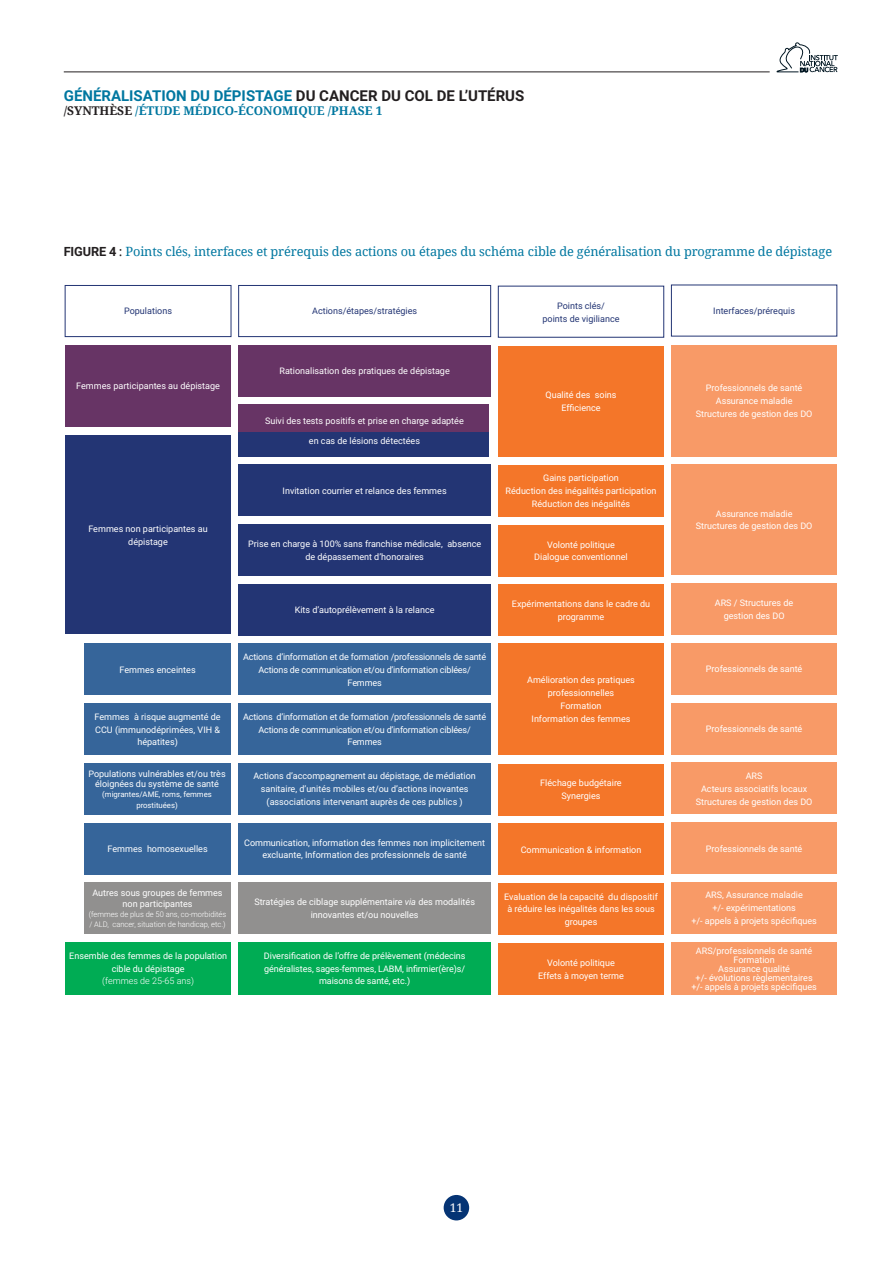
<style>
.page{position:relative;width:893px;height:1263px;background:#fff}
.page>*{position:absolute;margin:0;border:0;box-sizing:border-box;transform-origin:0 0}
.t1{font:700 15px "Roboto";color:#0077a0}
.t2{font:12.75px "Droid Serif";letter-spacing:-.01em;color:#0077a0}
.t3{font:700 12px "Droid Serif";color:#0077a0}
.t4{font:12px "Droid Serif";color:#fff}
.t5{font:9px/12.9px "Roboto";color:#fff;text-align:center}
.t6{font:9px/12.9px "Roboto";letter-spacing:-.02em;color:#fff;text-align:center}
.t7{font:9px/12.9px "Roboto";color:#233574;text-align:center}
.t8{font:300 9px "Roboto";color:#fff}
.t9{font:300 7.8px/10.4px "Roboto";color:#fff}
.t10{font:7.8px/10.4px "Roboto";color:#fff;text-align:center}
.s1{color:#231f20}
.s2{font-family:"Roboto";font-weight:700;color:#231f20}
.s3{font-style:italic}
</style>
<div class="page">
<hr style="left:64px;top:71px;width:706px;height:1px;background:#231f20">
<svg style="left:777px;top:43px;width:61px;height:29px"></svg>
<div style="left:444px;top:1195px;width:25px;height:25px;background:#053474;border-radius:50%"></div>
<div style="left:238px;top:404px;width:251px;height:28px;background:#673465"></div>
<div style="left:238px;top:432px;width:251px;height:25px;background:#233574"></div>
<div style="left:65px;top:285px;width:166px;height:52px;border:1px solid #233574"></div>
<div style="left:84px;top:763px;width:146px;height:51px;background:#36659a"></div>
<div style="left:65px;top:435px;width:166px;height:199px;background:#233574"></div>
<div style="left:84px;top:644px;width:147px;height:51px;background:#36659a"></div>
<div style="left:84px;top:883px;width:147px;height:51px;background:#91908f"></div>
<div style="left:65px;top:345px;width:166px;height:82px;background:#673465"></div>
<div style="left:84px;top:823px;width:147px;height:51px;background:#36659a"></div>
<div style="left:84px;top:704px;width:147px;height:51px;background:#36659a"></div>
<div style="left:65px;top:942px;width:166px;height:52px;background:#00ac54"></div>
<div style="left:238px;top:285px;width:253px;height:52px;border:1px solid #233574"></div>
<div style="left:239px;top:524px;width:252px;height:51px;background:#233574"></div>
<div style="left:239px;top:763px;width:252px;height:51px;background:#36659a"></div>
<div style="left:239px;top:644px;width:252px;height:51px;background:#36659a"></div>
<div style="left:239px;top:883px;width:252px;height:51px;background:#91908f"></div>
<div style="left:239px;top:345px;width:252px;height:51px;background:#673465"></div>
<div style="left:239px;top:584px;width:252px;height:51px;background:#233574"></div>
<div style="left:239px;top:823px;width:252px;height:51px;background:#36659a"></div>
<div style="left:239px;top:465px;width:252px;height:51px;background:#233574"></div>
<div style="left:239px;top:704px;width:252px;height:51px;background:#36659a"></div>
<div style="left:239px;top:942px;width:252px;height:52px;background:#00ac54"></div>
<div style="left:498px;top:525px;width:166px;height:51px;background:#f47629"></div>
<div style="left:498px;top:764px;width:166px;height:51px;background:#f47629"></div>
<div style="left:498px;top:643px;width:166px;height:112px;background:#f47629"></div>
<div style="left:498px;top:883px;width:166px;height:51px;background:#f47629"></div>
<div style="left:498px;top:346px;width:166px;height:111px;background:#f47629"></div>
<div style="left:498px;top:585px;width:166px;height:51px;background:#f47629"></div>
<div style="left:498px;top:824px;width:166px;height:51px;background:#f47629"></div>
<div style="left:498px;top:465px;width:166px;height:51px;background:#f47629"></div>
<div style="left:498px;top:943px;width:166px;height:51px;background:#f47629"></div>
<div style="left:671px;top:763px;width:166px;height:51px;background:#f89a67"></div>
<div style="left:671px;top:643px;width:166px;height:51px;background:#f89a67"></div>
<div style="left:671px;top:882px;width:166px;height:51px;background:#f89a67"></div>
<div style="left:671px;top:345px;width:166px;height:112px;background:#f89a67"></div>
<div style="left:671px;top:584px;width:166px;height:51px;background:#f89a67"></div>
<div style="left:671px;top:822px;width:166px;height:52px;background:#f89a67"></div>
<div style="left:671px;top:464px;width:166px;height:111px;background:#f89a67"></div>
<div style="left:671px;top:703px;width:166px;height:51px;background:#f89a67"></div>
<div style="left:671px;top:942px;width:166px;height:52px;background:#f89a67"></div>
<h1 class="t1" style="left:64px;top:85px;width:462px">GÉNÉRALISATION DU DÉPISTAGE <span class="s1">DU CANCER DU COL DE L’UTÉRUS</span></h1>
<h3 class="t3" style="left:64px;top:104px;width:320px"><span class="s1">/SYNTHÈSE</span> /ÉTUDE MÉDICO-ÉCONOMIQUE /PHASE 1</h3>
<h2 class="t2" style="left:64px;top:245px;width:770px"><span class="s2">FIGURE 4</span> <span class="s1">:</span> Points clés, interfaces et prérequis des actions ou étapes du schéma cible de généralisation du programme de dépistage</h2>
<p class="t7" style="left:124px;top:304px;width:49px">Populations</p>
<p class="t7" style="left:312px;top:304px;width:106px">Actions/étapes/stratégies</p>
<p class="t7" style="left:543px;top:299px;width:78px">Points clés/<br>points de vigiliance</p>
<p class="t7" style="left:713px;top:304px;width:83px">Interfaces/prérequis</p>
<p class="t5" style="left:279px;top:364px;width:172px">Rationalisation des pratiques de dépistage</p>
<p class="t5" style="left:76px;top:379px;width:145px">Femmes participantes au dépistage</p>
<p class="t5" style="left:265px;top:414px;width:200px">Suivi des tests positifs et prise en charge adaptée</p>
<p class="t5" style="left:309px;top:434px;width:113px">en cas de lésions détectées</p>
<p class="t5" style="left:545px;top:388px;width:73px">Qualité des soins<br>Efficience</p>
<p class="t5" style="left:696px;top:381px;width:118px">Professionnels de santé<br>Assurance maladie<br>Structures de gestion des DO</p>
<p class="t5" style="left:88px;top:522px;width:121px">Femmes non participantes au dépistage</p>
<p class="t5" style="left:283px;top:484px;width:166px">Invitation courrier et relance des femmes</p>
<p class="t5" style="left:248px;top:537px;width:235px">Prise en charge à 100% sans franchise médicale, absence de dépassement d’honoraires</p>
<p class="t5" style="left:506px;top:471px;width:152px">Gains participation<br>Réduction des inégalités participation<br>Réduction des inégalités</p>
<p class="t5" style="left:534px;top:538px;width:95px">Volonté politique<br>Dialogue conventionnel</p>
<p class="t5" style="left:696px;top:507px;width:118px">Assurance maladie<br>Structures de gestion des DO</p>
<p class="t5" style="left:295px;top:603px;width:141px">Kits d’autoprélèvement à la relance</p>
<p class="t5" style="left:512px;top:597px;width:140px">Expérimentations dans le cadre du programme</p>
<p class="t5" style="left:715px;top:596px;width:80px">ARS / Structures de gestion des DO</p>
<p class="t5" style="left:120px;top:663px;width:78px">Femmes enceintes</p>
<p class="t5" style="left:95px;top:710px;width:128px">Femmes à risque augmenté de<br>CCU (immunodéprimées, VIH &amp; hépatites)</p>
<p class="t6" style="left:243px;top:650px;width:244px">Actions d’information et de formation /professionnels de santé<br>Actions de communication et/ou d’information ciblées/<br>Femmes</p>
<p class="t6" style="left:243px;top:710px;width:244px">Actions d’information et de formation /professionnels de santé<br>Actions de communication et/ou d’information ciblées/<br>Femmes</p>
<p class="t5" style="left:527px;top:673px;width:109px">Amélioration des pratiques professionnelles<br>Formation<br>Information des femmes</p>
<p class="t5" style="left:706px;top:662px;width:98px">Professionnels de santé</p>
<p class="t5" style="left:706px;top:722px;width:98px">Professionnels de santé</p>
<p class="t5" style="left:88px;top:768px;width:139px;line-height:10.4px">Populations vulnérables et/ou très éloignées du système de santé</p>
<p class="t10" style="left:102px;top:789px;width:111px">(migrantes/AME, roms, femmes prostituées)</p>
<p class="t5" style="left:253px;top:769px;width:224px">Actions d’accompagnement au dépistage, de médiation sanitaire, d’unités mobiles et/ou d’actions inovantes (associations intervenant auprès de ces publics )</p>
<p class="t5" style="left:540px;top:776px;width:83px">Fléchage budgétaire<br>Synergies</p>
<p class="t5" style="left:696px;top:769px;width:118px">ARS<br>Acteurs associatifs locaux<br>Structures de gestion des DO</p>
<p class="t5" style="left:108px;top:842px;width:102px">Femmes homosexuelles</p>
<p class="t5" style="left:244px;top:835px;width:243px">Communication, information des femmes non implicitement excluante, Information des professionnels de santé</p>
<p class="t5" style="left:521px;top:843px;width:122px">Communication &amp; information</p>
<p class="t5" style="left:706px;top:841px;width:98px">Professionnels de santé</p>
<p class="t5" style="left:92px;top:887px;width:132px;line-height:10.4px">Autres sous groupes de femmes non participantes</p>
<p class="t9" style="left:89px;top:909px;width:139px">(femmes de plus de 50 ans, co-morbidités / ALD, cancer, situation de handicap, etc.)</p>
<p class="t5" style="left:254px;top:895px;width:222px">Stratégies de ciblage supplémentaire <span class="s3">via</span> des modalités innovantes et/ou nouvelles</p>
<p class="t5" style="left:504px;top:889px;width:155px">Evaluation de la capacité du dispositif à réduire les inégalités dans les sous groupes</p>
<p class="t5" style="left:691px;top:888px;width:127px">ARS, Assurance maladie<br>+/- expérimentations<br>+/- appels à projets spécifiques</p>
<p class="t5" style="left:69px;top:948px;width:159px">Ensemble des femmes de la population cible du dépistage</p>
<p class="t8" style="left:102px;top:975px;width:93px">(femmes de 25-65 ans)</p>
<p class="t5" style="left:264px;top:948px;width:203px">Diversification de l’offre de prélèvement (médecins généralistes, sages-femmes, LABM, infirmier(ère)s/ maisons de santé, etc.)</p>
<p class="t5" style="left:538px;top:956px;width:87px">Volonté politique<br>Effets à moyen terme</p>
<p class="t5" style="left:691px;top:945px;width:127px;line-height:9px">ARS/professionnels de santé<br>Formation<br>Assurance qualité<br>+/- évolutions règlementaires +/- appels à projets spécifiques</p>
<h3 class="t4" style="left:450px;top:1201px;width:15px">11</h3>
</div>
